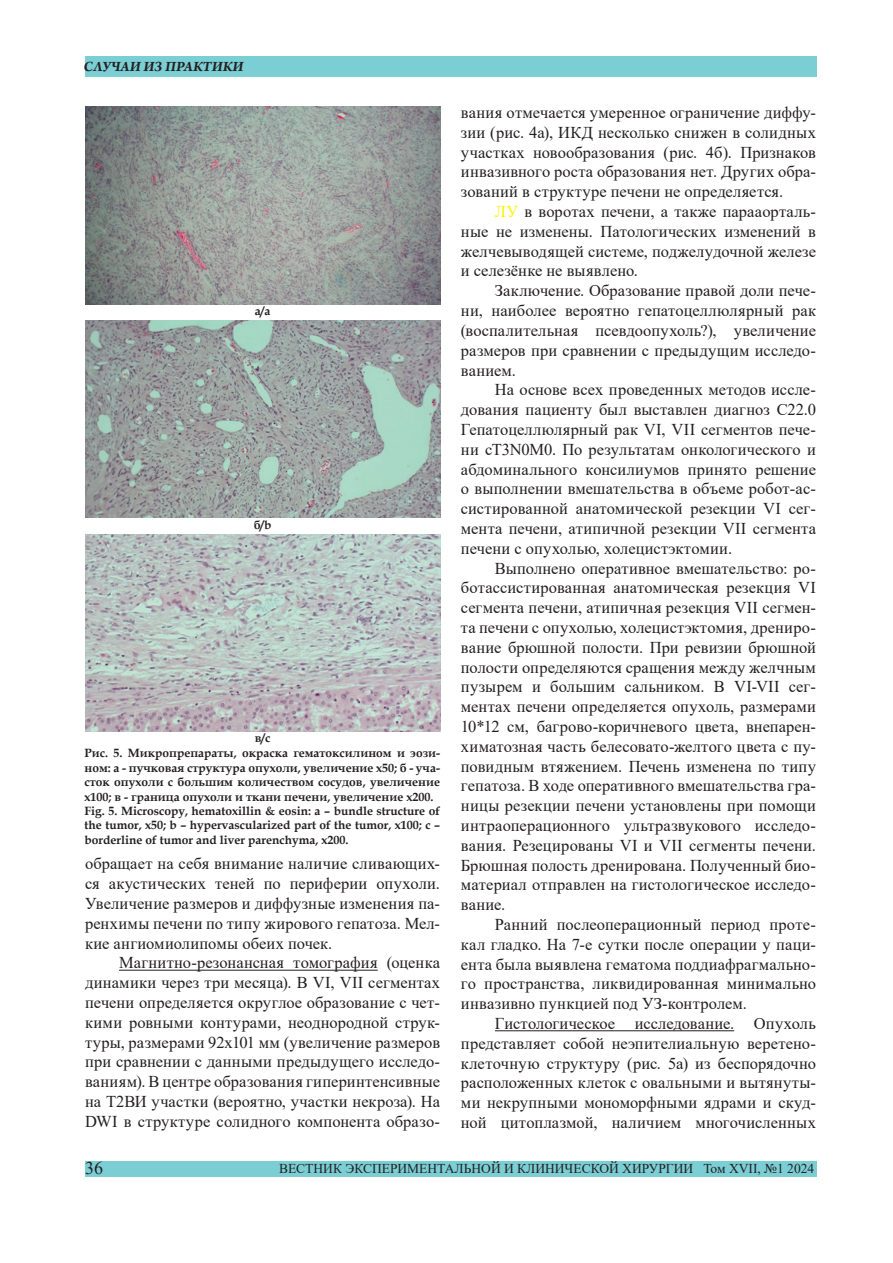
<style>
.page{position:relative;width:893px;height:1263px;background:#fff}
.page>*{position:absolute;margin:0;border:0;box-sizing:border-box;transform-origin:0 0}
.t1{font:18px "Times New Roman";color:#231f20}
.t2{font:16.5px/19.8px "Times New Roman";letter-spacing:.005em;color:#231f20;text-align:justify}
.t3{font:italic 700 15px "Arno Pro";color:#231f20}
.t4{font:13.5px "Times New Roman";color:#231f20}
.t5{font:700 12px/14.4px "Book Antiqua";color:#231f20}
.s1{color:#fff101}
</style>
<div class="page">
<div style="left:85px;top:1161px;width:52px;height:16px;background:#7aced4"></div>
<div style="left:136px;top:1161px;width:680px;height:16px;background:#7aced4"></div>
<div style="left:85px;top:56px;width:731px;height:21px;background:#7aced4"></div>
<hr style="left:119px;top:970px;width:259px;height:1px;background:#231f20">
<hr style="left:495px;top:1030px;width:239px;height:1px;background:#231f20">
<img style="left:85px;top:321px;width:355px;height:197px">
<img style="left:85px;top:535px;width:355px;height:197px">
<img style="left:85px;top:106px;width:355px;height:199px">
<p class="t3" style="left:84px;top:58px;width:161px">СЛУЧАИ ИЗ ПРАКТИКИ</p>
<p class="t5" style="left:255px;top:304px;width:17px">а/а</p>
<p class="t5" style="left:254px;top:518px;width:19px">б/b</p>
<p class="t5" style="left:85px;top:731px;width:357px;text-indent:170px">в/с<br>Рис. 5. Микропрепараты, окраска гематоксилином и эози&shy;ном: а - пучковая структура опухоли, увеличение х50; б - уча&shy;сток опухоли с большим количеством сосудов, увеличение х100; в - граница опухоли и ткани печени, увеличение х200.<br>Fig. 5. Microscopy, hematoxillin &amp; eosin: a – bundle structure of the tumor, x50; b – hypervascularized part of the tumor, x100; c – borderline of tumor and liver parenchyma, x200.</p>
<p class="t2" style="left:85px;top:853px;width:357px">обращает на себя внимание наличие сливающих&shy;ся акустических теней по периферии опухоли.<br>Увеличение размеров и диффузные изменения па&shy;ренхимы печени по типу жирового гепатоза. Мел&shy;кие ангиомиолипомы обеих почек.</p>
<p class="t2" style="left:85px;top:952px;width:357px;text-indent:34px">Магнитно-резонансная томография (оценка динамики через три месяца). В VI, VII сегментах печени определяется округлое образование с чет&shy;кими ровными контурами, неоднородной струк&shy;туры, размерами 92х101 мм (увеличение размеров при сравнении с данными предыдущего исследо&shy;ваниям). В центре образования гиперинтенсивные на Т2ВИ участки (вероятно, участки некроза). На DWI в структуре солидного компонента образо-</p>
<p class="t2" style="left:461px;top:102px;width:357px">вания отмечается умеренное ограничение диффу&shy;зии (рис. 4а), ИКД несколько снижен в солидных участках новообразования (рис. 4б). Признаков инвазивного роста образования нет. Других обра&shy;зований в структуре печени не определяется.</p>
<p class="t2" style="left:461px;top:201px;width:357px;text-indent:34px"><span class="s1">ЛУ</span> в воротах печени, а также парааорталь&shy;ные не изменены. Патологических изменений в желчевыводящей системе, поджелудочной железе и селезёнке не выявлено.</p>
<p class="t2" style="left:461px;top:280px;width:357px;text-indent:34px">Заключение. Образование правой доли пече&shy;ни, наиболее вероятно гепатоцеллюлярный рак (воспалительная псевдоопухоль?), увеличение размеров при сравнении с предыдущим исследо&shy;ванием.</p>
<p class="t2" style="left:461px;top:379px;width:357px;text-indent:34px">На основе всех проведенных методов иссле&shy;дования пациенту был выставлен диагноз C22.0<br>Гепатоцеллюлярный рак VI, VII сегментов пече&shy;ни сТ3N0M0. По результатам онкологического и абдоминального консилиумов принято решение о выполнении вмешательства в объеме робот-ас&shy;систированной анатомической резекции VI сег&shy;мента печени, атипичной резекции VII сегмента печени с опухолью, холецистэктомии.</p>
<p class="t2" style="left:461px;top:558px;width:357px;text-indent:34px">Выполнено оперативное вмешательство: ро&shy;ботассистированная анатомическая резекция VI сегмента печени, атипичная резекция VII сегмен&shy;та печени с опухолью, холецистэктомия, дрениро&shy;вание брюшной полости. При ревизии брюшной полости определяются сращения между желчным пузырем и большим сальником. В VI-VII сег&shy;ментах печени определяется опухоль, размерами 10*12 см, багрово-коричневого цвета, внепарен&shy;химатозная часть белесовато-желтого цвета с пу&shy;повидным втяжением. Печень изменена по типу гепатоза. В ходе оперативного вмешательства гра&shy;ницы резекции печени установлены при помощи интраоперационного ультразвукового исследо&shy;вания. Резецированы VI и VII сегменты печени.<br>Брюшная полость дренирована. Полученный био&shy;материал отправлен на гистологическое исследо&shy;вание.</p>
<p class="t2" style="left:461px;top:914px;width:357px;text-indent:34px">Ранний послеоперационный период проте&shy;кал гладко. На 7-е сутки после операции у паци&shy;ента была выявлена гематома поддиафрагмально&shy;го пространства, ликвидированная минимально инвазивно пункцией под УЗ-контролем.</p>
<p class="t2" style="left:461px;top:1013px;width:357px;text-indent:34px">Гистологическое исследование. Опухоль представляет собой неэпителиальную веретено&shy;клеточную структуру (рис. 5а) из беспорядочно расположенных клеток с овальными и вытянуты&shy;ми некрупными мономорфными ядрами и скуд&shy;ной цитоплазмой, наличием многочисленных</p>
<p class="t1" style="left:85px;top:1155px;width:19px">36</p>
<p class="t4" style="left:279px;top:1159px;width:537px">ВЕСТНИК ЭКСПЕРИМЕНТАЛЬНОЙ И КЛИНИЧЕСКОЙ ХИРУРГИИ Том XVII, №1 2024</p>
</div>
